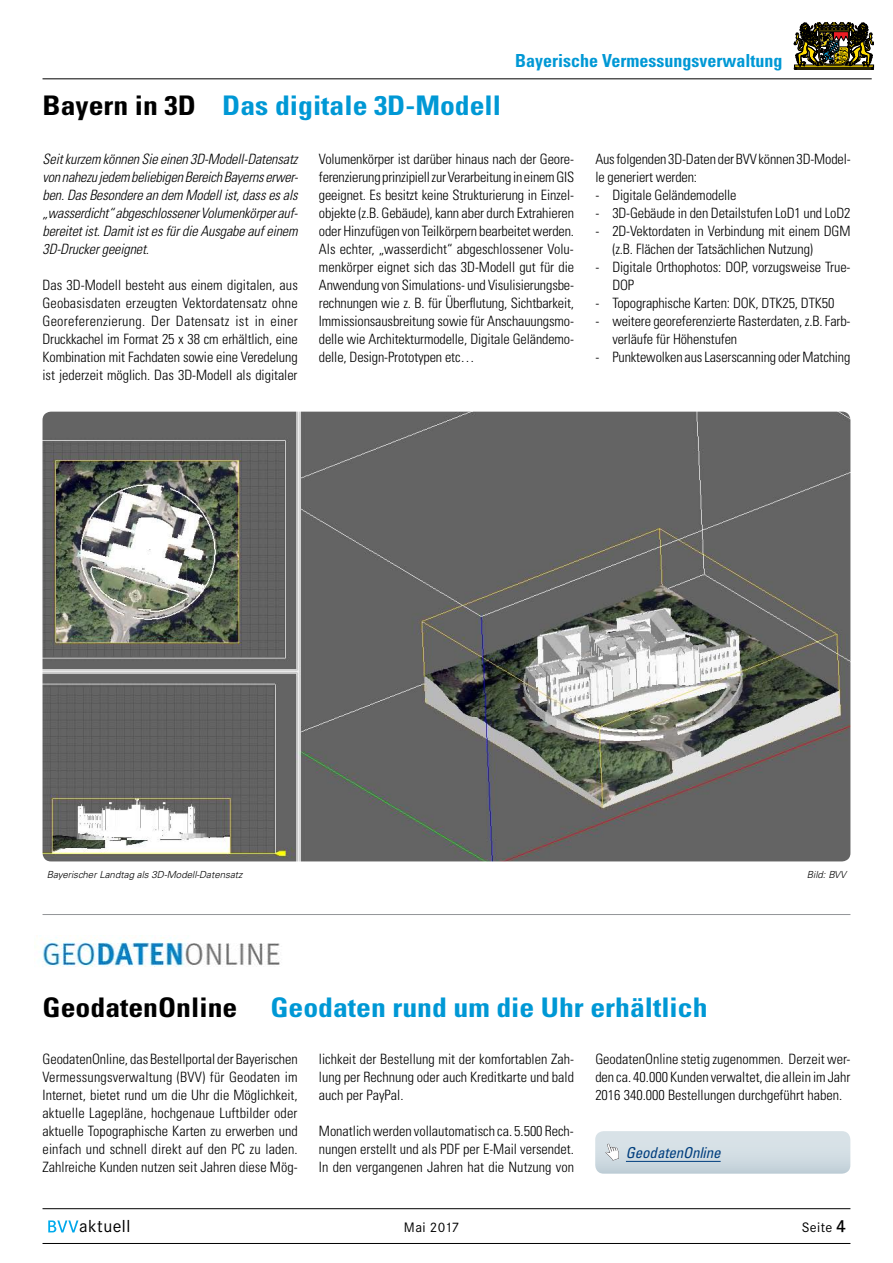
<style>
.page{position:relative;width:893px;height:1263px;background:#fff}
.page>*{position:absolute;margin:0;border:0;box-sizing:border-box;transform-origin:0 0}
.t1{font:700 condensed 27px "Univers";color:#0098d5;scale:1.1 1}
.t2{font:700 condensed 18px "Univers";color:#0098d5}
.t3{font:18px "Corporate S";letter-spacing:.025em;color:#000}
.t4{font:italic condensed 15px "Univers";letter-spacing:-.01em;color:#003e7e}
.t5{font:300 condensed 14.25px/18px "Univers";letter-spacing:-.01em;color:#000;text-align:justify}
.t6{font:italic 300 condensed 14.25px/18px "Univers";letter-spacing:-.01em;color:#000;text-align:justify}
.t7{font:14.25px "Corporate S";letter-spacing:.025em;color:#000}
.t8{font:italic 300 9.75px "Univers";color:#000}
.s1{color:#000}
.s2{font-weight:600;color:#fff}
.s3{font-weight:600;font-size:18px}
</style>
<div class="page">
<svg style="left:794px;top:22px;width:80px;height:48px;background:#595132"></svg>
<hr style="left:43px;top:1208px;width:807px;height:1px;background:#000">
<hr style="left:43px;top:1243px;width:807px;height:1px;background:#000">
<hr style="left:43px;top:78px;width:829px;height:1px;background:#000">
<img style="left:43px;top:412px;width:807px;height:449px">
<hr style="left:43px;top:914px;width:807px;height:1px;background:#939598">
<svg style="left:595px;top:1131px;width:255px;height:43px;background:#d1dce2"></svg>
<hr style="left:626px;top:1161px;width:95px;height:1px;background:#003e7e">
<img style="left:601px;top:1144px;width:22px;height:18px">
<img style="left:41px;top:935px;width:239px;height:32px">
<h1 class="t1" style="left:43px;top:89px;width:418px"><span class="s1">Bayern in 3D</span> Das digitale 3D-Modell</h1>
<p class="t2" style="left:515px;top:50px;width:269px">Bayerische Vermessungsverwaltung</p>
<p class="t6" style="left:43px;top:150px;width:257px">Seit kurzem können Sie einen 3D-Modell-Datensatz von nahezu jedem beliebigen Bereich Bayerns erwer&shy;ben. Das Besondere an dem Modell ist, dass es als „wasserdicht“ abgeschlossener Volumenkörper auf&shy;bereitet ist. Damit ist es für die Ausgabe auf einem 3D-Drucker geeignet.</p>
<p class="t5" style="left:43px;top:276px;width:257px">Das 3D-Modell besteht aus einem digitalen, aus Geobasisdaten erzeugten Vektordatensatz ohne Georeferenzierung. Der Datensatz ist in einer Druckkachel im Format 25 x 38 cm erhältlich, eine Kombination mit Fachdaten sowie eine Veredelung ist jederzeit möglich. Das 3D-Modell als digitaler</p>
<p class="t5" style="left:319px;top:150px;width:257px">Volumenkörper ist darüber hinaus nach der Geore&shy;ferenzierung prinzipiell zur Verarbeitung in einem GIS geeignet. Es besitzt keine Strukturierung in Einzel&shy;objekte (z.B. Gebäude), kann aber durch Extrahieren oder Hinzufügen von Teilkörpern bearbeitet werden.<br>Als echter, „wasserdicht“ abgeschlossener Volu&shy;menkörper eignet sich das 3D-Modell gut für die Anwendung von Simulations- und Visulisierungsbe&shy;rechnungen wie z. B. für Überflutung, Sichtbarkeit, Immissionsausbreitung sowie für Anschauungsmo&shy;delle wie Architekturmodelle, Digitale Geländemo&shy;delle, Design-Prototypen etc…</p>
<p class="t5" style="left:595px;top:149px;width:257px">Aus folgenden 3D-Daten der BVV können 3D-Model&shy;le generiert werden:</p>
<p class="t5" style="left:595px;top:185px;width:143px">- Digitale Geländemodelle</p>
<p class="t5" style="left:595px;top:203px;width:257px">- 3D-Gebäude in den Detailstufen LoD1 und LoD2</p>
<p class="t5" style="left:612px;top:221px;width:240px;text-indent:-17px">- 2D-Vektordaten in Verbindung mit einem DGM (z.B. Flächen der Tatsächlichen Nutzung)</p>
<p class="t5" style="left:612px;top:257px;width:240px;text-indent:-17px">- Digitale Orthophotos: DOP, vorzugsweise True-<br>DOP</p>
<p class="t5" style="left:595px;top:293px;width:241px">- Topographische Karten: DOK, DTK25, DTK50</p>
<p class="t5" style="left:612px;top:311px;width:240px;text-indent:-17px">- weitere georeferenzierte Rasterdaten, z.B. Farb&shy;verläufe für Höhenstufen</p>
<p class="t5" style="left:595px;top:347px;width:257px">- Punktewolken aus Laserscanning oder Matching</p>
<p class="t8" style="left:47px;top:869px;width:197px">Bayerischer Landtag als 3D-Modell-Datensatz</p>
<p class="t8" style="left:807px;top:869px;width:41px">Bild: BVV</p>
<h1 class="t1" style="left:43px;top:990px;width:606px"><span class="s1">GeodatenOnline</span> Geodaten rund um die Uhr erhältlich</h1>
<p class="t5" style="left:43px;top:1050px;width:257px">GeodatenOnline, das Bestellportal der Bayerischen Vermessungsverwaltung (BVV) für Geodaten im Internet, bietet rund um die Uhr die Möglichkeit, aktuelle Lagepläne, hochgenaue Luftbilder oder aktuelle Topographische Karten zu erwerben und einfach und schnell direkt auf den PC zu laden.<br>Zahlreiche Kunden nutzen seit Jahren diese Mög-</p>
<p class="t5" style="left:319px;top:1050px;width:257px">lichkeit der Bestellung mit der komfortablen Zah&shy;lung per Rechnung oder auch Kreditkarte und bald auch per PayPal.</p>
<p class="t5" style="left:595px;top:1050px;width:257px">GeodatenOnline stetig zugenommen. Derzeit wer&shy;den ca. 40.000 Kunden verwaltet, die allein im Jahr 2016 340.000 Bestellungen durchgeführt haben.</p>
<p class="t5" style="left:319px;top:1122px;width:257px">Monatlich werden vollautomatisch ca. 5.500 Rech&shy;nungen erstellt und als PDF per E-Mail versendet.<br>In den vergangenen Jahren hat die Nutzung von</p>
<p class="t4" style="left:626px;top:1143px;width:96px">GeodatenOnline</p>
<p class="t3" style="left:47px;top:1216px;width:85px"><span class="s2">BVV</span>aktuell</p>
<p class="t7" style="left:404px;top:1219px;width:57px">Mai 2017</p>
<p class="t7" style="left:802px;top:1219px;width:46px">Seite <span class="s3">4</span></p>
</div>
